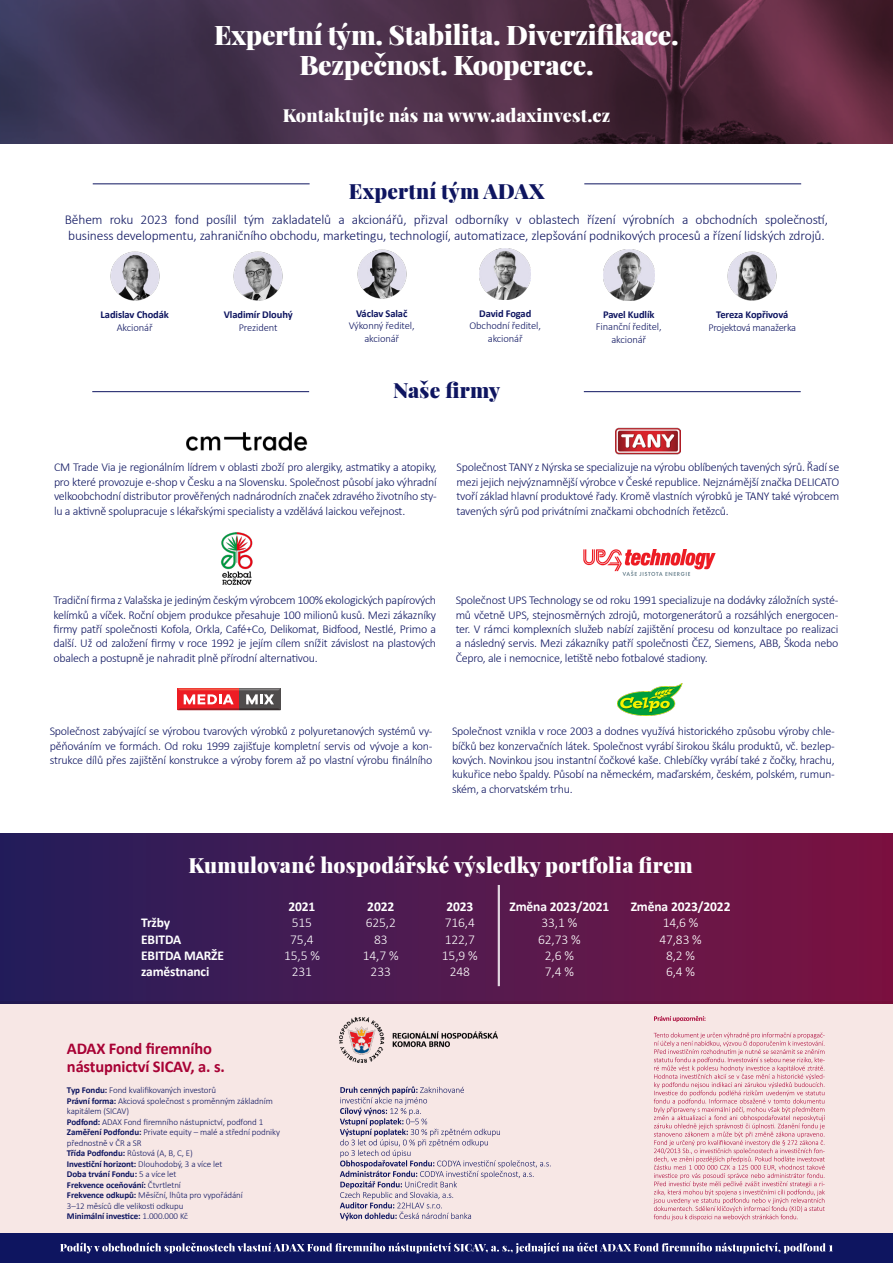
<style>
.page{position:relative;width:893px;height:1263px;background:#fff}
.page>*{position:absolute;margin:0;border:0;box-sizing:border-box;transform-origin:0 0}
.t1{font:900 27px "Playfair Display";letter-spacing:-.01em;color:#fff}
.t2{font:900 21px "Playfair Display";letter-spacing:.01em;color:#fff}
.t3{font:900 21px "Playfair Display";letter-spacing:.01em;color:#0e1560}
.t4{font:900 18px "Playfair Display";letter-spacing:.01em;color:#fff}
.t5{font:700 16.5px "Calibri";letter-spacing:-.01em;color:#a80235}
.t6{font:300 13.5px/16.2px "Calibri";letter-spacing:-.01em;color:#0e1560}
.t7{font:300 13.5px "Calibri";letter-spacing:-.01em;color:#fff}
.t8{font:700 13.5px "Calibri";letter-spacing:-.01em;color:#fff}
.t9{font:300 12px/14.4px "Calibri";letter-spacing:-.02em;color:#0e1560;text-align:justify}
.t10{font:300 10.5px/12.6px "Calibri";letter-spacing:-.01em;color:#0e1560;text-align:center}
.t11{font:700 10.5px/12.6px "Calibri";letter-spacing:-.01em;color:#0e1560;text-align:center}
.t12{font:300 9px/10.5px "Calibri";letter-spacing:-.01em;color:#0e1560}
.t13{font:700 9px "Calibri";letter-spacing:-.01em;color:#0e1560}
.s1{font-weight:300}
.s2{font-weight:700}
</style>
<div class="page">
<hr style="left:93px;top:183px;width:217px;height:1px;background:#0e1560">
<hr style="left:584px;top:183px;width:217px;height:1px;background:#0e1560">
<img style="left:0;top:833px;width:893px;height:168px">
<div style="left:0;top:1233px;width:893px;height:30px;background:#0e1560"></div>
<svg style="left:0;top:0;width:893px;height:144px;background:#4b2e47"></svg>
<svg style="left:60px;top:1242px;width:773px;height:11px"></svg>
<div style="left:0;top:1001px;width:893px;height:232px;background:#f7e7e5"></div>
<svg style="left:340px;top:1086px;width:211px;height:134px"></svg>
<svg style="left:653px;top:1032px;width:172px;height:188px"></svg>
<svg style="left:654px;top:1016px;width:51px;height:6px"></svg>
<img style="left:339px;top:1018px;width:158px;height:45px">
<img style="left:186px;top:432px;width:122px;height:18px">
<img style="left:221px;top:532px;width:32px;height:53px">
<hr style="left:92px;top:391px;width:217px;height:1px;background:#0e1560">
<hr style="left:584px;top:391px;width:217px;height:1px;background:#0e1560">
<img style="left:616px;top:427px;width:64px;height:28px">
<img style="left:584px;top:550px;width:132px;height:26px">
<hr style="left:499px;top:885px;width:1px;height:101px;background:#fff">
<hr style="left:498px;top:885px;width:1px;height:101px;background:#fff">
<svg style="left:177px;top:688px;width:104px;height:22px;background:#ba5c5e"></svg>
<img style="left:617px;top:684px;width:66px;height:31px">
<img style="left:480px;top:248px;width:51px;height:51px">
<img style="left:603px;top:250px;width:51px;height:51px">
<img style="left:110px;top:251px;width:50px;height:50px">
<img style="left:233px;top:251px;width:50px;height:50px">
<img style="left:357px;top:249px;width:50px;height:50px">
<img style="left:727px;top:251px;width:50px;height:50px">
<p class="t1" style="left:214px;top:13px;width:466px">Expertní tým. Stabilita. Diverzifikace.</p>
<p class="t1" style="left:299px;top:43px;width:296px">Bezpečnost. Kooperace.</p>
<p class="t4" style="left:283px;top:101px;width:329px">Kontaktujte nás na www.adaxinvest.cz</p>
<p class="t3" style="left:349px;top:174px;width:197px">Expertní tým ADAX</p>
<p class="t6" style="left:65px;top:211px;width:765px">Během roku 2023 fond posílil tým zakladatelů a akcionářů, přizval odborníky v oblastech řízení výrobních a obchodních společností, business developmentu, zahraničního obchodu, marketingu, technologií, automatizace, zlepšování podnikových procesů a řízení lidských zdrojů.</p>
<p class="t11" style="left:101px;top:308px;width:70px">Ladislav Chodák</p>
<p class="t10" style="left:117px;top:321px;width:37px">Akcionář</p>
<p class="t11" style="left:224px;top:308px;width:70px">Vladimír Dlouhý<br><span class="s1">Prezident</span></p>
<p class="t11" style="left:356px;top:306px;width:53px">Václav Salač</p>
<p class="t10" style="left:349px;top:319px;width:67px">Výkonný ředitel, akcionář</p>
<p class="t11" style="left:479px;top:306px;width:54px">David Fogad</p>
<p class="t10" style="left:469px;top:319px;width:73px">Obchodní ředitel, akcionář</p>
<p class="t3" style="left:393px;top:374px;width:109px">Naše firmy</p>
<p class="t10" style="left:596px;top:308px;width:67px"><span class="s2">Pavel Kudlík<br></span>Finanční ředitel, akcionář</p>
<p class="t11" style="left:716px;top:308px;width:74px">Tereza Kopřivová</p>
<p class="t10" style="left:708px;top:321px;width:89px">Projektová manažerka</p>
<p class="t9" style="left:54px;top:460px;width:384px">CM Trade Via je regionálním lídrem v oblasti zboží pro alergiky, astmatiky a atopiky, pro které provozuje e-shop v Česku a na Slovensku. Společnost působí jako výhradní velkoobchodní distributor prověřených nadnárodních značek zdravého životního sty&shy;lu a aktivně spolupracuje s lékařskými specialisty a vzdělává laickou veřejnost.</p>
<p class="t9" style="left:457px;top:460px;width:384px">Společnost TANY z Nýrska se specializuje na výrobu oblíbených tavených sýrů. Řadí se mezi jejich nejvýznamnější výrobce v České republice. Nejznámější značka DELICATO tvoří základ hlavní produktové řady. Kromě vlastních výrobků je TANY také výrobcem tavených sýrů pod privátními značkami obchodních řetězců.</p>
<p class="t9" style="left:53px;top:593px;width:384px">Tradiční firma z Valašska je jediným českým výrobcem 100% ekologických papírových kelímků a víček. Roční objem produkce přesahuje 100 milionů kusů. Mezi zákazníky firmy patří společnosti Kofola, Orkla, Café+Co, Delikomat, Bidfood, Nestlé, Primo a další. Už od založení firmy v roce 1992 je jejím cílem snížit závislost na plastových obalech a postupně je nahradit plně přírodní alternativou.</p>
<p class="t9" style="left:456px;top:593px;width:384px">Společnost UPS Technology se od roku 1991 specializuje na dodávky záložních systé&shy;mů včetně UPS, stejnosměrných zdrojů, motorgenerátorů a rozsáhlých energocen&shy;ter. V rámci komplexních služeb nabízí zajištění procesu od konzultace po realizaci a následný servis. Mezi zákazníky patří společnosti ČEZ, Siemens, ABB, Škoda nebo Čepro, ale i nemocnice, letiště nebo fotbalové stadiony.</p>
<p class="t9" style="left:50px;top:724px;width:384px">Společnost zabývající se výrobou tvarových výrobků z polyuretanových systémů vy&shy;pěňováním ve formách. Od roku 1999 zajišťuje kompletní servis od vývoje a kon&shy;strukce dílů přes zajištění konstrukce a výroby forem až po vlastní výrobu finálního</p>
<p class="t9" style="left:452px;top:724px;width:384px">Společnost vznikla v roce 2003 a dodnes využívá historického způsobu výroby chle&shy;bíčků bez konzervačních látek. Společnost vyrábí širokou škálu produktů, vč. bezlep&shy;kových. Novinkou jsou instantní čočkové kaše. Chlebíčky vyrábí také z čočky, hrachu, kukuřice nebo špaldy. Působí na německém, maďarském, českém, polském, rumun&shy;ském, a chorvatském trhu.</p>
<p class="t2" style="left:189px;top:848px;width:506px">Kumulované hospodářské výsledky portfolia firem</p>
<p class="t8" style="left:367px;top:897px;width:28px">2022</p>
<p class="t7" style="left:366px;top:915px;width:32px">625,2</p>
<p class="t7" style="left:374px;top:931px;width:15px">83</p>
<p class="t7" style="left:363px;top:947px;width:37px">14,7 %</p>
<p class="t7" style="left:371px;top:963px;width:22px">233</p>
<p class="t8" style="left:509px;top:897px;width:101px">Změna 2023/2021</p>
<p class="t7" style="left:541px;top:915px;width:37px">33,1 %</p>
<p class="t7" style="left:538px;top:931px;width:44px">62,73 %</p>
<p class="t7" style="left:545px;top:947px;width:31px">2,6 %</p>
<p class="t7" style="left:545px;top:963px;width:31px">7,4 %</p>
<p class="t8" style="left:631px;top:897px;width:101px">Změna 2023/2022</p>
<p class="t7" style="left:663px;top:915px;width:37px">14,6 %</p>
<p class="t7" style="left:659px;top:931px;width:44px">47,83 %</p>
<p class="t7" style="left:666px;top:947px;width:31px">8,2 %</p>
<p class="t7" style="left:666px;top:963px;width:31px">6,4 %</p>
<p class="t8" style="left:288px;top:897px;width:28px">2021</p>
<p class="t7" style="left:292px;top:915px;width:22px">515</p>
<p class="t7" style="left:290px;top:931px;width:25px">75,4</p>
<p class="t7" style="left:284px;top:947px;width:37px">15,5 %</p>
<p class="t7" style="left:292px;top:963px;width:22px">231</p>
<p class="t8" style="left:446px;top:897px;width:28px">2023</p>
<p class="t7" style="left:445px;top:915px;width:32px">716,4</p>
<p class="t7" style="left:445px;top:931px;width:32px">122,7</p>
<p class="t7" style="left:442px;top:947px;width:37px">15,9 %</p>
<p class="t7" style="left:450px;top:963px;width:22px">248</p>
<p class="t8" style="left:141px;top:913px;width:31px">Tržby</p>
<p class="t8" style="left:141px;top:930px;width:42px">EBITDA</p>
<p class="t8" style="left:141px;top:946px;width:85px">EBITDA MARŽE</p>
<p class="t8" style="left:141px;top:962px;width:70px">zaměstnanci</p>
<p class="t5" style="left:67px;top:1037px;width:146px">ADAX Fond firemního</p>
<p class="t5" style="left:67px;top:1055px;width:159px">nástupnictví SICAV, a. s.</p>
<p class="t12" style="left:67px;top:1085px;width:151px"><span class="s2">Typ Fondu:</span> Fond kvalifikovaných investorů</p>
<p class="t12" style="left:67px;top:1095px;width:207px"><span class="s2">Právní forma:</span> Akciová společnost s proměnným základním kapitálem (SICAV)</p>
<p class="t12" style="left:67px;top:1116px;width:198px"><span class="s2">Podfond:</span> ADAX Fond firemního nástupnictví, podfond 1</p>
<p class="t12" style="left:67px;top:1127px;width:215px"><span class="s2">Zaměření Podfondu:</span> Private equity – malé a střední podniky přednostně v ČR a SR</p>
<p class="t12" style="left:67px;top:1148px;width:127px"><span class="s2">Třída Podfondu:</span> Růstová (A, B, C, E)</p>
<p class="t12" style="left:67px;top:1158px;width:157px"><span class="s2">Investiční horizont:</span> Dlouhodobý, 3 a více let</p>
<p class="t13" style="left:67px;top:1168px;width:111px">Doba trvání Fondu: <span class="s1">5 a více let</span></p>
<p class="t13" style="left:67px;top:1178px;width:115px">Frekvence oceňování: <span class="s1">Čtvrtletní</span></p>
<p class="t12" style="left:67px;top:1190px;width:177px"><span class="s2">Frekvence odkupů:</span> Měsíční, lhůta pro vypořádání</p>
<p class="t12" style="left:67px;top:1200px;width:118px">3–12 měsíců dle velikosti odkupu</p>
<p class="t13" style="left:67px;top:1210px;width:123px">Minimální investice: <span class="s1">1.000.000 Kč</span></p>
</div>
